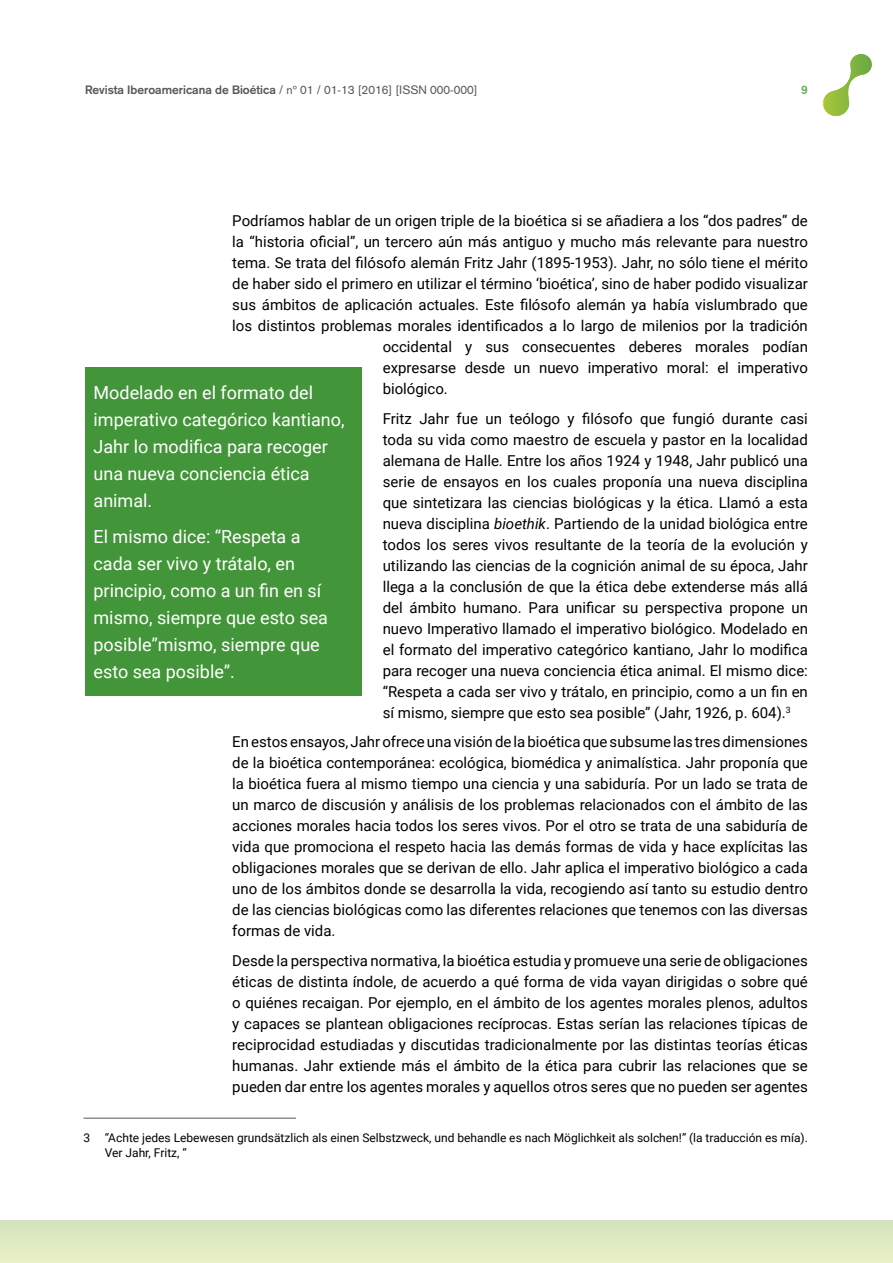
<style>
.page{position:relative;width:893px;height:1263px;background:#fff}
.page>*{position:absolute;margin:0;border:0;box-sizing:border-box;transform-origin:0 0}
.t1{font:18px/27px "Roboto";color:#fff}
.t2{font:15px/21px "Roboto";color:#000;text-align:justify}
.t3{font:12px/15px "Roboto";color:#000}
.t4{font:700 12px "Akzidenz Grotesk";color:#58595b}
.t5{font:700 12px "Akzidenz Grotesk";color:#68aa60}
.s1{font-weight:400}
.s2{font-style:italic}
</style>
<div class="page">
<div style="left:0;top:1220px;width:893px;height:43px;background:#e0eac2"></div>
<svg style="left:823px;top:54px;width:49px;height:62px"></svg>
<hr style="left:83px;top:1118px;width:213px;height:1px;background:#58595b">
<div style="left:85px;top:368px;width:276px;height:328px;background:#439539"></div>
<p class="t4" style="left:85px;top:83px;width:394px">Revista Iberoamericana de Bioética <span class="s1">/ nº 01 / 01-13 [2016] [ISSN 000-000]</span></p>
<p class="t5" style="left:801px;top:83px;width:8px">9</p>
<p class="t2" style="left:232px;top:210px;width:577px">Podríamos hablar de un origen triple de la bioética si se añadiera a los “dos padres” de</p>
<p class="t2" style="left:232px;top:231px;width:577px">la “historia oficial”, un tercero aún más antiguo y mucho más relevante para nuestro</p>
<p class="t2" style="left:232px;top:252px;width:577px">tema. Se trata del filósofo alemán Fritz Jahr (1895-1953). Jahr, no sólo tiene el mérito</p>
<p class="t2" style="left:232px;top:273px;width:577px">de haber sido el primero en utilizar el término ‘bioética’, sino de haber podido visualizar</p>
<p class="t2" style="left:232px;top:294px;width:577px">sus ámbitos de aplicación actuales. Este filósofo alemán ya había vislumbrado que</p>
<p class="t2" style="left:232px;top:315px;width:577px">los distintos problemas morales identificados a lo largo de milenios por la tradición</p>
<p class="t2" style="left:383px;top:336px;width:427px">occidental y sus consecuentes deberes morales podían</p>
<p class="t2" style="left:383px;top:357px;width:427px">expresarse desde un nuevo imperativo moral: el imperativo</p>
<p class="t2" style="left:383px;top:378px;width:67px">biológico.</p>
<p class="t2" style="left:383px;top:407px;width:427px">Fritz Jahr fue un teólogo y filósofo que fungió durante casi toda su vida como maestro de escuela y pastor en la localidad alemana de Halle. Entre los años 1924 y 1948, Jahr publicó una serie de ensayos en los cuales proponía una nueva disciplina que sintetizara las ciencias biológicas y la ética. Llamó a esta nueva disciplina <span class="s2">bioethik</span>. Partiendo de la unidad biológica entre todos los seres vivos resultante de la teoría de la evolución y utilizando las ciencias de la cognición animal de su época, Jahr llega a la conclusión de que la ética debe extenderse más allá del ámbito humano. Para unificar su perspectiva propone un nuevo Imperativo llamado el imperativo biológico. Modelado en el formato del imperativo categórico kantiano, Jahr lo modifica para recoger una nueva conciencia ética animal. El mismo dice: “Respeta a cada ser vivo y trátalo, en principio, como a un fin en sí mismo, siempre que esto sea posible” (Jahr, 1926, p. 604).<sup>3</sup></p>
<p class="t2" style="left:232px;top:731px;width:577px">En estos ensayos, Jahr ofrece una visión de la bioética que subsume las tres dimensiones de la bioética contemporánea: ecológica, biomédica y animalística. Jahr proponía que la bioética fuera al mismo tiempo una ciencia y una sabiduría. Por un lado se trata de un marco de discusión y análisis de los problemas relacionados con el ámbito de las acciones morales hacia todos los seres vivos. Por el otro se trata de una sabiduría de vida que promociona el respeto hacia las demás formas de vida y hace explícitas las obligaciones morales que se derivan de ello. Jahr aplica el imperativo biológico a cada uno de los ámbitos donde se desarrolla la vida, recogiendo así tanto su estudio dentro de las ciencias biológicas como las diferentes relaciones que tenemos con las diversas formas de vida.</p>
<p class="t2" style="left:232px;top:949px;width:577px">Desde la perspectiva normativa, la bioética estudia y promueve una serie de obligaciones éticas de distinta índole, de acuerdo a qué forma de vida vayan dirigidas o sobre qué o quiénes recaigan. Por ejemplo, en el ámbito de los agentes morales plenos, adultos y capaces se plantean obligaciones recíprocas. Estas serían las relaciones típicas de reciprocidad estudiadas y discutidas tradicionalmente por las distintas teorías éticas humanas. Jahr extiende más el ámbito de la ética para cubrir las relaciones que se pueden dar entre los agentes morales y aquellos otros seres que no pueden ser agentes</p>
<p class="t3" style="left:105px;top:1129px;width:705px;text-indent:-21px">3 “Achte jedes Lebewesen grundsätzlich als einen Selbstzweck, und behandle es nach Möglichkeit als solchen!” (la traducción es mía).<br>Ver Jahr, Fritz, “</p>
<p class="t1" style="left:94px;top:379px;width:253px">Modelado en el formato del imperativo categórico kantiano,<br>Jahr lo modifica para recoger una nueva conciencia ética animal.</p>
<p class="t1" style="left:94px;top:522px;width:236px">El mismo dice: “Respeta a cada ser vivo y trátalo, en principio, como a un fin en sí mismo, siempre que esto sea posible”mismo, siempre que esto sea posible”.</p>
</div>
